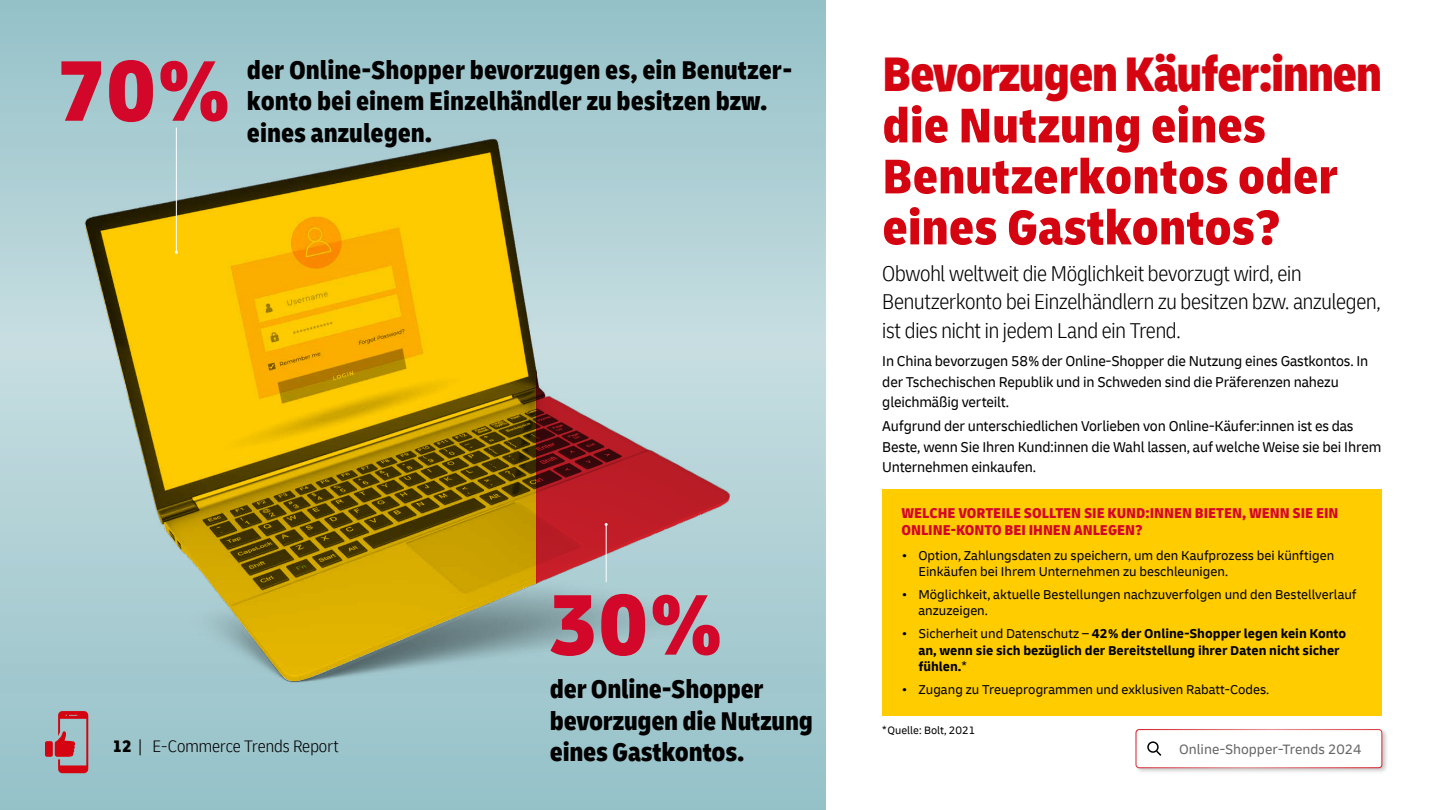
<style>
.page{position:relative;width:1440px;height:810px;background:#fff}
.page>*{position:absolute;margin:0;border:0;box-sizing:border-box;transform-origin:0 0}
.t1{font:900 condensed 90px "Delivery";color:#d3072a}
.t2{font:900 condensed 51px/51px "Delivery";color:#d40511}
.t3{font:900 condensed 27px/31.5px "Delivery";color:#000}
.t4{font:300 condensed 22.5px/28.5px "Delivery";letter-spacing:-.01em;color:#000}
.t5{font:300 condensed 17.55px "Delivery";color:#000}
.t6{font:15px/20.2px "Delivery";letter-spacing:-.01em;color:#000}
.t7{font:900 condensed 15px/16.5px "Delivery";color:#d3072a}
.t8{font:14.25px "Delivery";color:#666}
.t9{font:13.5px/16.5px "Delivery";color:#000}
.t10{font:700 13.5px/16.5px "Delivery";color:#000}
.t11{font:11.25px "Delivery";color:#000}
.s1{font-weight:900}
.s2{font-weight:400}
</style>
<div class="page">
<div style="left:1134px;top:727px;width:255px;height:47px;background:#000;opacity:.3"></div>
<div style="left:1136px;top:730px;width:246px;height:38px;background:#fff;border-radius:3px"></div>
<div style="left:1136px;top:729px;width:246px;height:39px;border:1px solid #d40511;border-radius:3px"></div>
<div style="left:1147px;top:741px;width:12px;height:12px;border:2px solid #000;border-radius:50%"></div>
<svg style="left:1155px;top:749px;width:7px;height:7px"></svg>
<div style="left:0;top:0;width:825px;height:810px;background:#9dc6cc"></div>
<img style="left:0;top:133px;width:825px;height:500px">
<img style="left:73px;top:132px;width:673px;height:551px">
<div style="left:45px;top:741px;width:8px;height:16px;background:#d40511;border-radius:2px"></div>
<svg style="left:55px;top:711px;width:33px;height:62px"></svg>
<div style="left:882px;top:489px;width:500px;height:226px;background:#fc0"></div>
<svg style="left:85px;top:140px;width:451px;height:542px;background:#bfa836"></svg>
<svg style="left:536px;top:140px;width:193px;height:542px"></svg>
<hr style="left:606px;top:524px;width:1px;height:58px;background:#fff">
<hr style="left:176px;top:128px;width:1px;height:124px;background:#fff">
<h1 class="t1" style="left:58px;top:37px;width:174px">70%</h1>
<h3 class="t3" style="left:247px;top:53px;width:545px">der Online-Shopper bevorzugen es, ein Benutzer&shy;konto bei einem Einzelhändler zu besitzen bzw. eines anzulegen.</h3>
<p class="t5" style="left:113px;top:735px;width:227px"><span class="s1">12</span> | E-Commerce Trends Report</p>
<h1 class="t1" style="left:550px;top:571px;width:174px">30%</h1>
<h3 class="t3" style="left:550px;top:673px;width:265px">der Online-Shopper bevorzugen die Nutzung eines Gastkontos.</h3>
<h2 class="t2" style="left:882px;top:48px;width:501px">Bevorzugen Käufer:innen die Nutzung eines<br>Benutzerkontos oder eines Gastkontos?</h2>
<h3 class="t4" style="left:882px;top:260px;width:500px">Obwohl weltweit die Möglichkeit bevorzugt wird, ein<br>Benutzerkonto bei Einzelhändlern zu besitzen bzw. anzulegen, ist dies nicht in jedem Land ein Trend.</h3>
<p class="t6" style="left:882px;top:351px;width:488px">In China bevorzugen 58 % der Online-Shopper die Nutzung eines Gastkontos. In der Tschechischen Republik und in Schweden sind die Präferenzen nahezu gleichmäßig verteilt.</p>
<p class="t6" style="left:882px;top:416px;width:501px">Aufgrund der unterschiedlichen Vorlieben von Online-Käufer:innen ist es das<br>Beste, wenn Sie Ihren Kund:innen die Wahl lassen, auf welche Weise sie bei Ihrem<br>Unternehmen einkaufen.</p>
<p class="t7" style="left:901px;top:505px;width:439px">WELCHE VORTEILE SOLLTEN SIE KUND:INNEN BIETEN, WENN SIE EIN<br>ONLINE-KONTO BEI IHNEN ANLEGEN?</p>
<p class="t9" style="left:918px;top:547px;width:417px;text-indent:-17px">• Option, Zahlungsdaten zu speichern, um den Kaufprozess bei künftigen<br>Einkäufen bei Ihrem Unternehmen zu beschleunigen.</p>
<p class="t9" style="left:918px;top:586px;width:440px;text-indent:-17px">• Möglichkeit, aktuelle Bestellungen nachzuverfolgen und den Bestellverlauf anzuzeigen.</p>
<p class="t10" style="left:918px;top:625px;width:429px;text-indent:-17px"><span class="s2">• Sicherheit und Datenschutz –</span> 42 % der Online-Shopper legen kein Konto an, wenn sie sich bezüglich der Bereitstellung ihrer Daten nicht sicher fühlen.<span class="s2">*</span></p>
<p class="t9" style="left:901px;top:681px;width:369px">• Zugang zu Treueprogrammen und exklusiven Rabatt-Codes.</p>
<p class="t11" style="left:882px;top:723px;width:95px">* Quelle: Bolt, 2021</p>
<p class="t8" style="left:1179px;top:740px;width:184px">Online-Shopper-Trends 2024</p>
</div>
